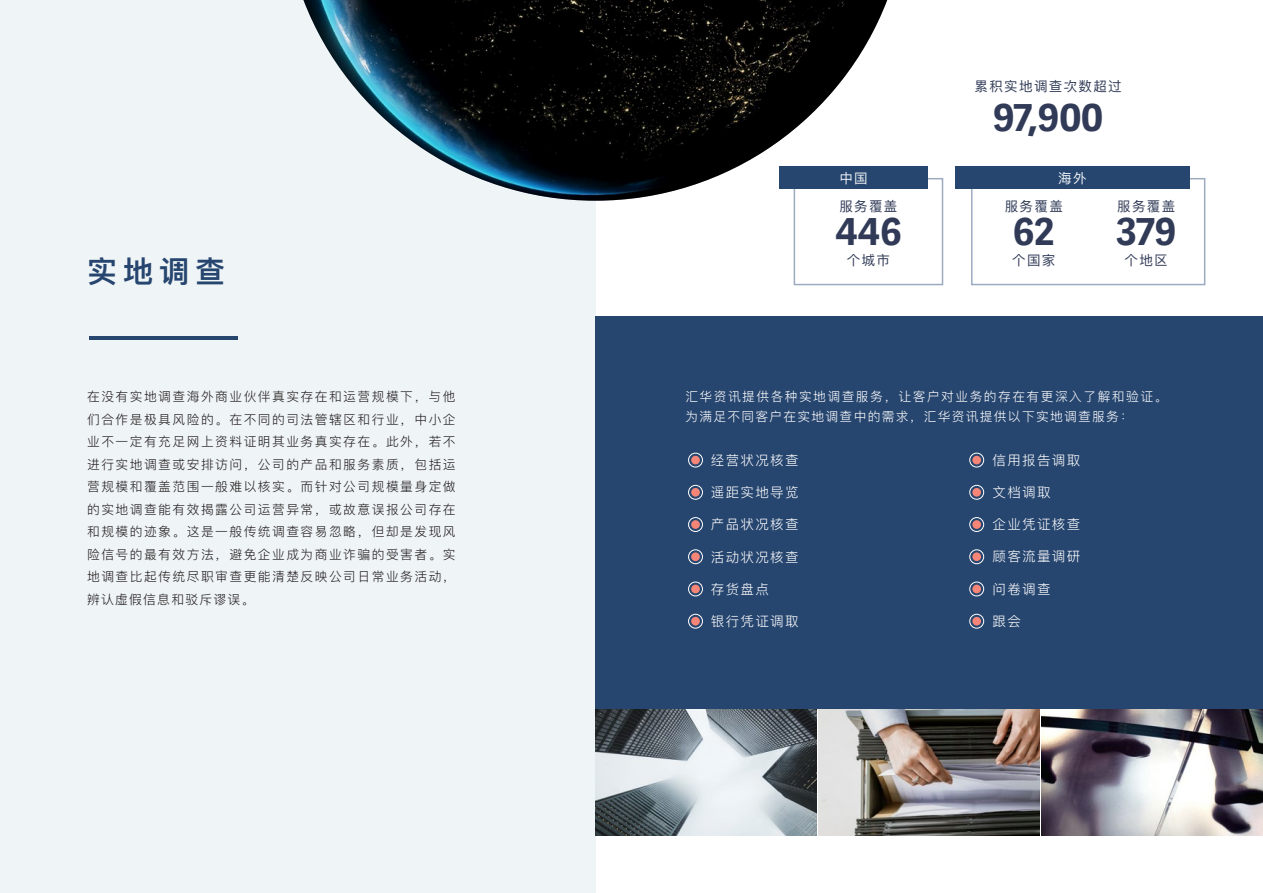
<style>
.page{position:relative;width:1263px;height:893px;background:#fff}
.page>*{position:absolute;margin:0;border:0;box-sizing:border-box;transform-origin:0 0}
.t1{font:700 37.5px "Adelle Sans";letter-spacing:-.005em;color:#313b57}
.t2{font:600 30px "Ping Fang SC";color:#26456f}
.t3{font:300 13.5px "Ping Fang SC";letter-spacing:.1em;color:#fff}
.t4{font:13.5px "Ping Fang SC";letter-spacing:.1em;color:#313b57}
.t5{font:13.5px "Ping Fang SC";color:#eff4f6}
.t6{font:300 12.75px/22.5px "Ping Fang SC";letter-spacing:.115em;color:#231f20;text-align:justify}
.t7{font:300 12.75px/19.5px "Ping Fang SC";letter-spacing:.115em;color:#fff}
</style>
<div class="page">
<div style="left:794px;top:178px;width:149px;height:107px;border:2px solid #9cabc0"></div>
<div style="left:971px;top:178px;width:234px;height:107px;border:2px solid #9cabc0"></div>
<div style="left:0;top:0;width:595px;height:893px;background:#eff4f6"></div>
<div style="left:595px;top:316px;width:668px;height:392px;background:#26456f"></div>
<img style="left:303px;top:0;width:584px;height:201px">
<hr style="left:89px;top:336px;width:148px;height:3px;background:#26456f">
<svg style="left:688px;top:453px;width:14px;height:14px"></svg>
<div style="left:688px;top:453px;width:15px;height:14px;border:1px solid #fff;border-radius:50%"></div>
<div style="left:691px;top:456px;width:9px;height:8px;background:#f58677;border-radius:50%"></div>
<svg style="left:970px;top:453px;width:14px;height:14px"></svg>
<div style="left:969px;top:453px;width:15px;height:14px;border:1px solid #fff;border-radius:50%"></div>
<div style="left:972px;top:456px;width:9px;height:8px;background:#f58677;border-radius:50%"></div>
<div style="left:688px;top:485px;width:15px;height:14px;border:1px solid #fff;border-radius:50%"></div>
<div style="left:691px;top:488px;width:9px;height:9px;background:#f58677;border-radius:50%"></div>
<svg style="left:970px;top:485px;width:14px;height:14px"></svg>
<div style="left:969px;top:485px;width:15px;height:14px;border:1px solid #fff;border-radius:50%"></div>
<div style="left:972px;top:488px;width:9px;height:9px;background:#f58677;border-radius:50%"></div>
<div style="left:688px;top:517px;width:15px;height:15px;border:1px solid #fff;border-radius:50%"></div>
<div style="left:691px;top:520px;width:9px;height:9px;background:#f58677;border-radius:50%"></div>
<div style="left:969px;top:517px;width:15px;height:15px;border:1px solid #fff;border-radius:50%"></div>
<div style="left:972px;top:520px;width:9px;height:9px;background:#f58677;border-radius:50%"></div>
<div style="left:688px;top:550px;width:15px;height:14px;border:1px solid #fff;border-radius:50%"></div>
<div style="left:691px;top:552px;width:9px;height:9px;background:#f58677;border-radius:50%"></div>
<svg style="left:970px;top:550px;width:14px;height:14px"></svg>
<div style="left:969px;top:550px;width:15px;height:14px;border:1px solid #fff;border-radius:50%"></div>
<div style="left:972px;top:552px;width:9px;height:9px;background:#f58677;border-radius:50%"></div>
<svg style="left:688px;top:582px;width:14px;height:14px"></svg>
<div style="left:688px;top:582px;width:15px;height:14px;border:1px solid #fff;border-radius:50%"></div>
<div style="left:691px;top:585px;width:9px;height:8px;background:#f58677;border-radius:50%"></div>
<svg style="left:970px;top:582px;width:14px;height:14px"></svg>
<div style="left:969px;top:582px;width:15px;height:14px;border:1px solid #fff;border-radius:50%"></div>
<div style="left:972px;top:585px;width:9px;height:8px;background:#f58677;border-radius:50%"></div>
<svg style="left:688px;top:614px;width:14px;height:14px"></svg>
<div style="left:688px;top:614px;width:15px;height:14px;border:1px solid #fff;border-radius:50%"></div>
<div style="left:691px;top:617px;width:9px;height:9px;background:#f58677;border-radius:50%"></div>
<svg style="left:970px;top:614px;width:14px;height:14px"></svg>
<div style="left:969px;top:614px;width:15px;height:14px;border:1px solid #fff;border-radius:50%"></div>
<div style="left:972px;top:617px;width:9px;height:9px;background:#f58677;border-radius:50%"></div>
<img style="left:595px;top:710px;width:222px;height:125px">
<img style="left:818px;top:710px;width:222px;height:125px">
<img style="left:1041px;top:710px;width:222px;height:125px">
<div style="left:955px;top:167px;width:235px;height:22px;background:#26456f"></div>
<div style="left:779px;top:167px;width:149px;height:22px;background:#26456f"></div>
<p class="t4" style="left:974px;top:78px;width:149px">累积实地调查次数超过</p>
<h1 class="t1" style="left:993px;top:95px;width:112px">97,900</h1>
<h2 class="t2" style="left:87px;top:253px;width:139px">实地调查</h2>
<p class="t5" style="left:839px;top:170px;width:30px">中国</p>
<p class="t5" style="left:1058px;top:170px;width:30px">海外</p>
<p class="t4" style="left:839px;top:198px;width:60px">服务覆盖</p>
<h1 class="t1" style="left:835px;top:210px;width:68px">446</h1>
<p class="t4" style="left:847px;top:252px;width:45px">个城市</p>
<p class="t4" style="left:1005px;top:198px;width:60px">服务覆盖</p>
<h1 class="t1" style="left:1013px;top:210px;width:43px">62</h1>
<p class="t4" style="left:1012px;top:252px;width:45px">个国家</p>
<p class="t4" style="left:1117px;top:198px;width:60px">服务覆盖</p>
<h1 class="t1" style="left:1116px;top:210px;width:62px">379</h1>
<p class="t4" style="left:1124px;top:252px;width:45px">个地区</p>
<p class="t6" style="left:87px;top:385px;width:370px">在没有实地调查海外商业伙伴真实存在和运营规模下，与他们合作是极具风险的。在不同的司法管辖区和行业，中小企业不一定有充足网上资料证明其业务真实存在。此外，若不进行实地调查或安排访问，公司的产品和服务素质，包括运营规模和覆盖范围一般难以核实。而针对公司规模量身定做的实地调查能有效揭露公司运营异常，或故意误报公司存在和规模的迹象。这是一般传统调查容易忽略，但却是发现风险信号的最有效方法，避免企业成为商业诈骗的受害者。实地调查比起传统尽职审查更能清楚反映公司日常业务活动，辨认虚假信息和驳斥谬误。</p>
<p class="t7" style="left:685px;top:387px;width:483px">汇华资讯提供各种实地调查服务，让客户对业务的存在有更深入了解和验证。为满足不同客户在实地调查中的需求，汇华资讯提供以下实地调查服务：</p>
<p class="t3" style="left:992px;top:452px;width:89px">信用报告调取</p>
<p class="t3" style="left:992px;top:484px;width:60px">文档调取</p>
<p class="t3" style="left:992px;top:516px;width:89px">企业凭证核查</p>
<p class="t3" style="left:992px;top:548px;width:89px">顾客流量调研</p>
<p class="t3" style="left:992px;top:581px;width:60px">问卷调查</p>
<p class="t3" style="left:992px;top:613px;width:30px">跟会</p>
<p class="t3" style="left:711px;top:452px;width:89px">经营状况核查</p>
<p class="t3" style="left:711px;top:484px;width:89px">遥距实地导览</p>
<p class="t3" style="left:711px;top:516px;width:89px">产品状况核查</p>
<p class="t3" style="left:711px;top:548px;width:89px">活动状况核查</p>
<p class="t3" style="left:711px;top:581px;width:60px">存货盘点</p>
<p class="t3" style="left:711px;top:613px;width:89px">银行凭证调取</p>
</div>
